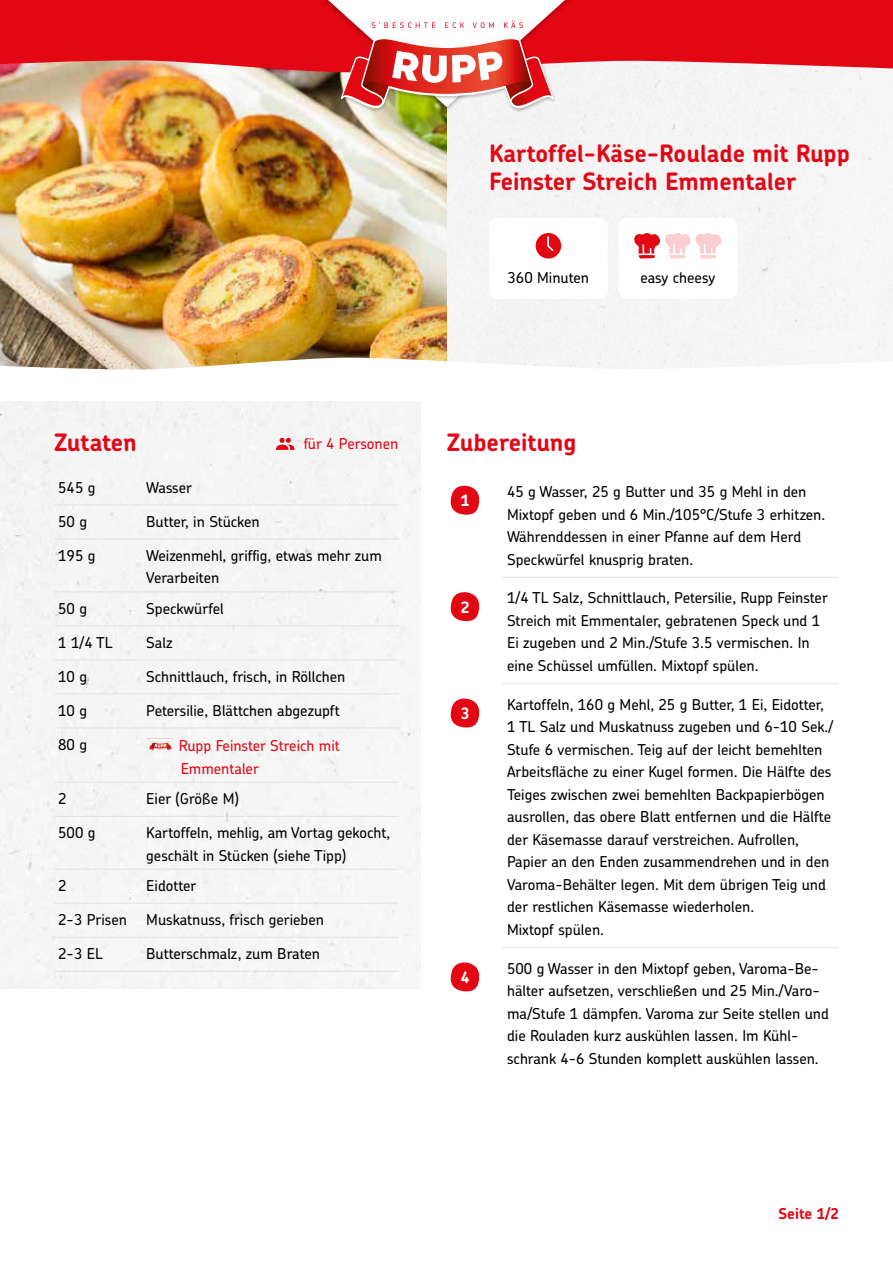
<style>
.page{position:relative;width:893px;height:1263px;background:#fff}
.page>*{position:absolute;margin:0;border:0;box-sizing:border-box;transform-origin:0 0}
.t1{font:700 24px/28.8px "Chevin Pro";color:#e30715}
.t2{font:700 15.75px "Chevin Pro";color:#fff}
.t3{font:500 15px/22.5px "Chevin Pro";color:#000}
.t4{font:500 15px/22.5px "Chevin Pro";color:#e30613}
.t5{font:500 15px "Chevin Pro";color:#e30715}
.t6{font:700 15px "Chevin Pro";color:#e30715}
</style>
<div class="page">
<div style="left:0;top:402px;width:421px;height:586px;background:#f5f5f5"></div>
<div style="left:446px;top:72px;width:447px;height:286px;background:#f6f5f5"></div>
<hr style="left:503px;top:577px;width:336px;height:1px;background:#e3e3e3">
<hr style="left:503px;top:683px;width:336px;height:1px;background:#e3e3e3">
<hr style="left:503px;top:947px;width:336px;height:1px;background:#e3e3e3">
<svg style="left:450px;top:486px;width:29px;height:29px"></svg>
<svg style="left:450px;top:592px;width:29px;height:29px"></svg>
<svg style="left:450px;top:699px;width:29px;height:28px"></svg>
<svg style="left:450px;top:962px;width:29px;height:29px"></svg>
<svg style="left:275px;top:438px;width:21px;height:12px"></svg>
<hr style="left:54px;top:505px;width:88px;height:1px;background:#e3e3e3">
<hr style="left:142px;top:505px;width:256px;height:1px;background:#e3e3e3">
<hr style="left:54px;top:539px;width:88px;height:1px;background:#e3e3e3">
<hr style="left:142px;top:539px;width:256px;height:1px;background:#e3e3e3">
<hr style="left:54px;top:591px;width:88px;height:1px;background:#e3e3e3">
<hr style="left:142px;top:591px;width:256px;height:1px;background:#e3e3e3">
<hr style="left:54px;top:625px;width:88px;height:1px;background:#e3e3e3">
<hr style="left:142px;top:625px;width:256px;height:1px;background:#e3e3e3">
<hr style="left:54px;top:659px;width:88px;height:1px;background:#e3e3e3">
<hr style="left:142px;top:659px;width:256px;height:1px;background:#e3e3e3">
<hr style="left:54px;top:693px;width:88px;height:1px;background:#e3e3e3">
<hr style="left:142px;top:693px;width:256px;height:1px;background:#e3e3e3">
<hr style="left:54px;top:727px;width:88px;height:1px;background:#e3e3e3">
<hr style="left:142px;top:727px;width:256px;height:1px;background:#e3e3e3">
<hr style="left:54px;top:782px;width:88px;height:1px;background:#e3e3e3">
<hr style="left:142px;top:782px;width:256px;height:1px;background:#e3e3e3">
<hr style="left:54px;top:816px;width:88px;height:1px;background:#e3e3e3">
<hr style="left:142px;top:816px;width:256px;height:1px;background:#e3e3e3">
<hr style="left:54px;top:869px;width:88px;height:1px;background:#e3e3e3">
<hr style="left:142px;top:869px;width:256px;height:1px;background:#e3e3e3">
<hr style="left:54px;top:903px;width:88px;height:1px;background:#e3e3e3">
<hr style="left:142px;top:903px;width:256px;height:1px;background:#e3e3e3">
<hr style="left:54px;top:937px;width:88px;height:1px;background:#e3e3e3">
<hr style="left:142px;top:937px;width:256px;height:1px;background:#e3e3e3">
<hr style="left:54px;top:971px;width:88px;height:1px;background:#e3e3e3">
<hr style="left:142px;top:971px;width:256px;height:1px;background:#e3e3e3">
<img style="left:146px;top:738px;width:28px;height:13px">
<img style="left:149px;top:750px;width:23px;height:1px">
<svg style="left:148px;top:738px;width:25px;height:12px"></svg>
<div style="left:489px;top:218px;width:119px;height:81px;background:#fff;border-radius:9px"></div>
<div style="left:618px;top:218px;width:119px;height:81px;background:#fff;border-radius:9px"></div>
<svg style="left:536px;top:233px;width:25px;height:26px"></svg>
<svg style="left:634px;top:233px;width:88px;height:26px"></svg>
<img style="left:0;top:72px;width:446px;height:286px">
<svg style="left:0;top:0;width:893px;height:72px;background:#e31d28"></svg>
<img style="left:315px;top:0;width:263px;height:115px">
<img style="left:337px;top:108px;width:220px;height:5px">
<svg style="left:328px;top:0;width:237px;height:108px"></svg>
<svg style="left:0;top:358px;width:887px;height:12px"></svg>
<h1 class="t1" style="left:489px;top:138px;width:362px">Kartoffel-Käse-Roulade mit Rupp<br>Feinster Streich Emmentaler</h1>
<p class="t3" style="left:508px;top:266px;width:83px">360 Minuten</p>
<p class="t3" style="left:640px;top:266px;width:76px">easy cheesy</p>
<h1 class="t1" style="left:54px;top:427px;width:84px">Zutaten</h1>
<p class="t3" style="left:58px;top:476px;width:39px">545 g</p>
<p class="t3" style="left:146px;top:476px;width:47px">Wasser</p>
<p class="t3" style="left:58px;top:510px;width:30px">50 g</p>
<p class="t3" style="left:146px;top:510px;width:115px">Butter, in Stücken</p>
<p class="t3" style="left:58px;top:544px;width:39px">195 g</p>
<p class="t3" style="left:146px;top:544px;width:237px">Weizenmehl, griffig, etwas mehr zum<br>Verarbeiten</p>
<p class="t3" style="left:58px;top:597px;width:30px">50 g</p>
<p class="t3" style="left:146px;top:597px;width:79px">Speckwürfel</p>
<p class="t3" style="left:58px;top:631px;width:56px">1 1/4 TL</p>
<p class="t3" style="left:146px;top:631px;width:28px">Salz</p>
<p class="t3" style="left:58px;top:665px;width:30px">10 g</p>
<p class="t3" style="left:146px;top:665px;width:201px">Schnittlauch, frisch, in Röllchen</p>
<p class="t3" style="left:58px;top:699px;width:30px">10 g</p>
<p class="t3" style="left:146px;top:699px;width:195px">Petersilie, Blättchen abgezupft</p>
<p class="t3" style="left:58px;top:733px;width:30px">80 g</p>
<p class="t4" style="left:179px;top:734px;width:163px">Rupp Feinster Streich mit<br>Emmentaler</p>
<p class="t3" style="left:58px;top:787px;width:10px">2</p>
<p class="t3" style="left:146px;top:787px;width:94px">Eier (Größe M)</p>
<p class="t3" style="left:58px;top:821px;width:39px">500 g</p>
<p class="t3" style="left:146px;top:821px;width:245px">Kartoffeln, mehlig, am Vortag gekocht, geschält in Stücken (siehe Tipp)</p>
<p class="t3" style="left:58px;top:874px;width:10px">2</p>
<p class="t3" style="left:146px;top:874px;width:52px">Eidotter</p>
<p class="t3" style="left:58px;top:908px;width:70px">2-3 Prisen</p>
<p class="t3" style="left:146px;top:908px;width:179px">Muskatnuss, frisch gerieben</p>
<p class="t3" style="left:58px;top:942px;width:46px">2-3 EL</p>
<p class="t3" style="left:146px;top:942px;width:175px">Butterschmalz, zum Braten</p>
<p class="t5" style="left:304px;top:434px;width:96px">für 4 Personen</p>
<h1 class="t1" style="left:447px;top:427px;width:131px">Zubereitung</h1>
<p class="t2" style="left:461px;top:490px;width:10px">1</p>
<p class="t3" style="left:507px;top:480px;width:320px">45 g Wasser, 25 g Butter und 35 g Mehl in den Mixtopf geben und 6 Min./105°C/Stufe 3 erhitzen.<br>Währenddessen in einer Pfanne auf dem Herd Speckwürfel knusprig braten.</p>
<p class="t2" style="left:461px;top:596px;width:10px">2</p>
<p class="t3" style="left:507px;top:586px;width:322px">1/4 TL Salz, Schnittlauch, Petersilie, Rupp Feinster Streich mit Emmentaler, gebratenen Speck und 1<br>Ei zugeben und 2 Min./Stufe 3.5 vermischen. In eine Schüssel umfüllen. Mixtopf spülen.</p>
<p class="t2" style="left:461px;top:703px;width:10px">3</p>
<p class="t3" style="left:507px;top:693px;width:328px">Kartoffeln, 160 g Mehl, 25 g Butter, 1 Ei, Eidotter, 1 TL Salz und Muskatnuss zugeben und 6-10 Sek./ Stufe 6 vermischen. Teig auf der leicht bemehlten Arbeitsfläche zu einer Kugel formen. Die Hälfte des Teiges zwischen zwei bemehlten Backpapierbögen ausrollen, das obere Blatt entfernen und die Hälfte der Käsemasse darauf verstreichen. Aufrollen, Papier an den Enden zusammendrehen und in den Varoma-Behälter legen. Mit dem übrigen Teig und der restlichen Käsemasse wiederholen.<br>Mixtopf spülen.</p>
<p class="t2" style="left:461px;top:967px;width:10px">4</p>
<p class="t3" style="left:507px;top:957px;width:323px">500 g Wasser in den Mixtopf geben, Varoma-Be&shy;hälter aufsetzen, verschließen und 25 Min./Varo&shy;ma/Stufe 1 dämpfen. Varoma zur Seite stellen und die Rouladen kurz auskühlen lassen. Im Kühl&shy;schrank 4-6 Stunden komplett auskühlen lassen.</p>
<p class="t6" style="left:778px;top:1203px;width:62px">Seite 1/2</p>
</div>
